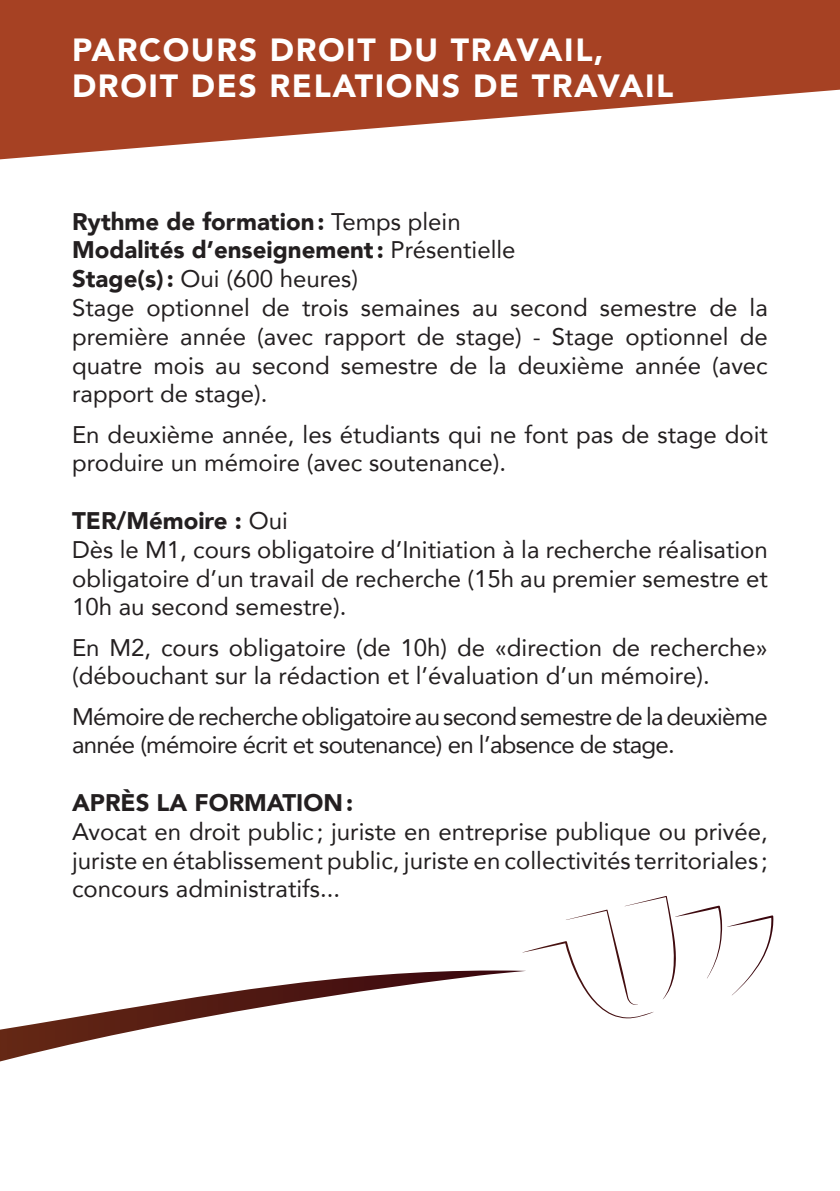
<style>
.page{position:relative;width:840px;height:1191px;background:#fff}
.page>*{position:absolute;margin:0;border:0;box-sizing:border-box;transform-origin:0 0}
.t1{font:900 32px/36px "Avenir";letter-spacing:.05em;color:#fff}
.t2{font:24px/28.8px "Avenir";color:#231f20}
.t3{font:24px/28.8px "Avenir";letter-spacing:-.03em;color:#231f20}
.t4{font:900 24px "Avenir";color:#231f20}
.s1{font-weight:900}
</style>
<div class="page">
<svg style="left:522px;top:896px;width:251px;height:123px"></svg>
<svg style="left:0;top:970px;width:526px;height:91px"></svg>
<svg style="left:0;top:0;width:839px;height:159px;fill:#a64123"></svg>
<h1 class="t1" style="left:72px;top:31px;width:602px">PARCOURS DROIT DU TRAVAIL,<br>DROIT DES RELATIONS DE TRAVAIL</h1>
<p class="t2" style="left:72px;top:206px;width:697px"><span class="s1">Rythme de formation:</span> Temps plein<br><span class="s1">Modalités d’enseignement :</span> Présentielle<br><span class="s1">Stage(s):</span> Oui (600 heures)<br>Stage optionnel de trois semaines au second semestre de la première année (avec rapport de stage) - Stage optionnel de quatre mois au second semestre de la deuxième année (avec rapport de stage).</p>
<p class="t2" style="left:72px;top:419px;width:697px">En deuxième année, les étudiants qui ne font pas de stage doit produire un mémoire (avec soutenance).</p>
<p class="t2" style="left:72px;top:505px;width:697px"><span class="s1">TER/Mémoire :</span> Oui<br>Dès le M1, cours obligatoire d’Initiation à la recherche réalisation obligatoire d’un travail de recherche (15h au premier semestre et 10h au second semestre).</p>
<p class="t2" style="left:72px;top:632px;width:697px">En M2, cours obligatoire (de 10h) de «direction de recherche» (débouchant sur la rédaction et l’évaluation d’un mémoire).</p>
<p class="t3" style="left:72px;top:701px;width:697px">Mémoire de recherche obligatoire au second semestre de la deuxième année (mémoire écrit et soutenance) en l’absence de stage.</p>
<p class="t4" style="left:72px;top:782px;width:282px">APRÈS LA FORMATION:</p>
<p class="t2" style="left:72px;top:816px;width:697px;text-align:justify">Avocat en droit public ; juriste en entreprise publique ou privée, juriste en établissement public, juriste en collectivités territoriales ; concours administratifs...</p>
</div>
